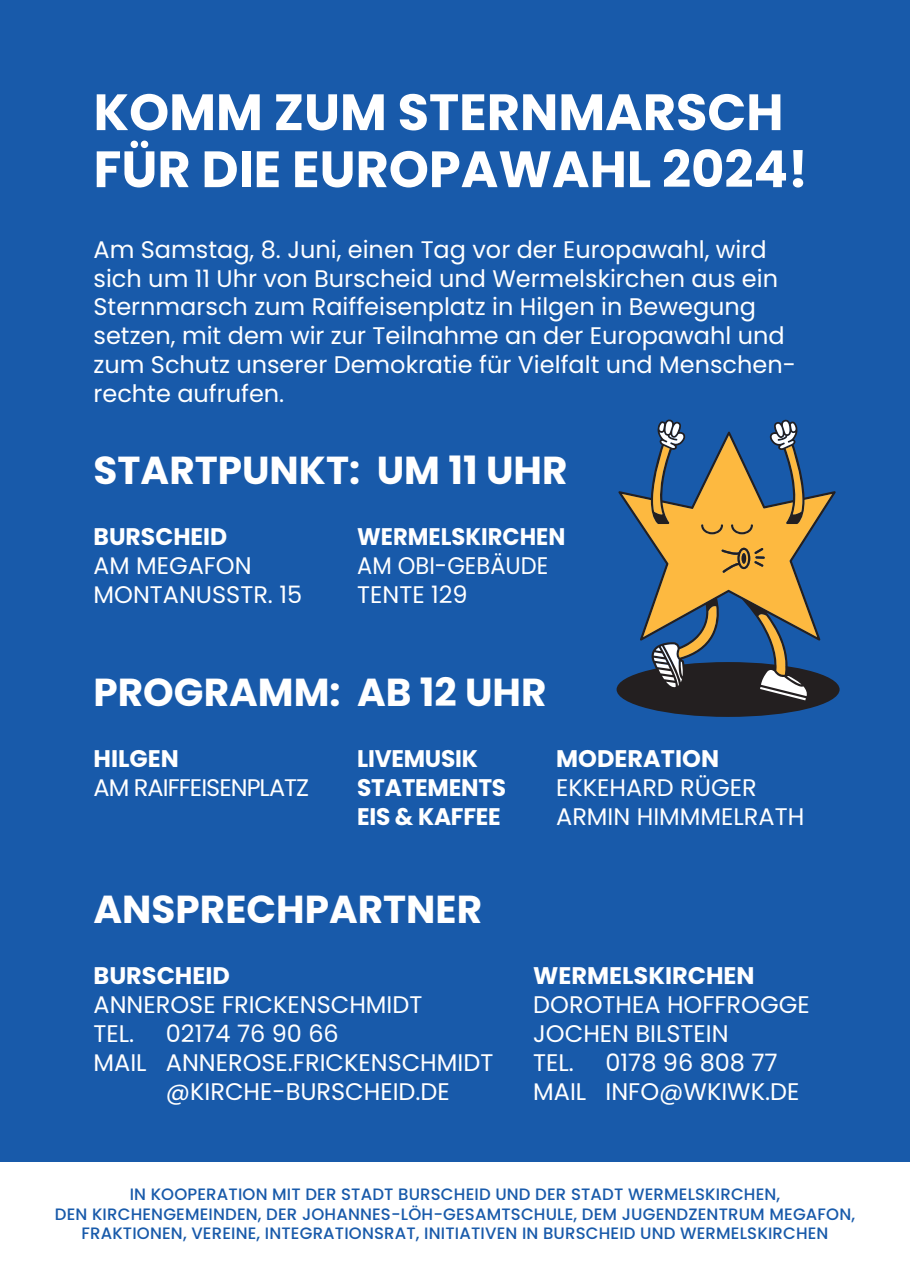
<style>
.page{position:relative;width:910px;height:1276px;background:#185aaa}
.page>*{position:absolute;margin:0;border:0;box-sizing:border-box;transform-origin:0 0}
.t1{font:700 51px/57px "Poppins";color:#fff}
.t2{font:700 39px "Poppins";color:#fff}
.t3{font:24px/28.8px "Poppins";color:#fff}
.t4{font:700 24px/28.8px "Poppins";color:#fff}
.t5{font:24px/28.8px "Poppins";color:#fff;scale:.94 1}
.t6{font:24px "Poppins";letter-spacing:-.04em;color:#fff}
.t7{font:700 24px "Poppins";color:#fff;scale:.94 1}
.t8{font:500 16.5px/19.8px "Poppins";letter-spacing:.01em;color:#185aaa;text-align:center}
</style>
<div class="page">
<div style="left:0;top:1162px;width:910px;height:114px;background:#fff"></div>
<div style="left:617px;top:662px;width:223px;height:55px;background:#231f20;border-radius:50%"></div>
<svg style="left:622px;top:421px;width:210px;height:279px"></svg>
<h1 class="t1" style="left:94px;top:84px;width:716px">KOMM ZUM STERNMARSCH<br>FÜR DIE EUROPAWAHL 2024!</h1>
<p class="t3" style="left:94px;top:235px;width:704px">Am Samstag, 8. Juni, einen Tag vor der Europawahl, wird sich um 11 Uhr von Burscheid und Wermelskirchen aus ein Sternmarsch zum Raiffeisenplatz in Hilgen in Bewegung setzen, mit dem wir zur Teilnahme an der Europawahl und zum Schutz unserer Demokratie für Vielfalt und Menschen&shy;rechte aufrufen.</p>
<h2 class="t2" style="left:94px;top:447px;width:475px">STARTPUNKT: UM 11 UHR</h2>
<p class="t4" style="left:94px;top:522px;width:135px">BURSCHEID</p>
<p class="t3" style="left:94px;top:551px;width:210px">AM MEGAFON<br>MONTANUSSTR. 15</p>
<p class="t7" style="left:357px;top:522px;width:223px">WERMELSKIRCHEN</p>
<p class="t5" style="left:357px;top:551px;width:205px">AM OBI-GEBÄUDE<br>TENTE 129</p>
<h2 class="t2" style="left:94px;top:670px;width:454px">PROGRAMM: AB 12 UHR</h2>
<p class="t4" style="left:94px;top:744px;width:87px">HILGEN</p>
<p class="t6" style="left:94px;top:774px;width:217px">AM RAIFFEISENPLATZ</p>
<p class="t4" style="left:357px;top:744px;width:151px">LIVEMUSIK<br>STATEMENTS<br>EIS &amp; KAFFEE</p>
<p class="t4" style="left:556px;top:744px;width:164px">MODERATION</p>
<p class="t3" style="left:556px;top:773px;width:250px">EKKEHARD RÜGER<br>ARMIN HIMMMELRATH</p>
<h2 class="t2" style="left:94px;top:886px;width:390px">ANSPRECHPARTNER</h2>
<p class="t4" style="left:94px;top:961px;width:138px">BURSCHEID</p>
<p class="t3" style="left:94px;top:990px;width:330px">ANNEROSE FRICKENSCHMIDT<br>TEL.</p>
<p class="t3" style="left:166px;top:1019px;width:174px">02174 76 90 66</p>
<p class="t3" style="left:94px;top:1048px;width:401px">MAIL ANNEROSE.FRICKENSCHMIDT</p>
<p class="t3" style="left:166px;top:1076px;width:286px">@KIRCHE-BURSCHEID.DE</p>
<p class="t4" style="left:533px;top:961px;width:223px">WERMELSKIRCHEN</p>
<p class="t3" style="left:533px;top:990px;width:278px">DOROTHEA HOFFROGGE<br>JOCHEN BILSTEIN<br>TEL.</p>
<p class="t3" style="left:533px;top:1048px;width:268px;text-indent:72px">0178 96 808 77<br>MAIL INFO@WKIWK.DE</p>
<p class="t8" style="left:55px;top:1184px;width:802px">IN KOOPERATION MIT DER STADT BURSCHEID UND DER STADT WERMELSKIRCHEN,<br>DEN KIRCHENGEMEINDEN, DER JOHANNES-LÖH-GESAMTSCHULE, DEM JUGENDZENTRUM MEGAFON,<br>FRAKTIONEN, VEREINE, INTEGRATIONSRAT, INITIATIVEN IN BURSCHEID UND WERMELSKIRCHEN</p>
</div>
